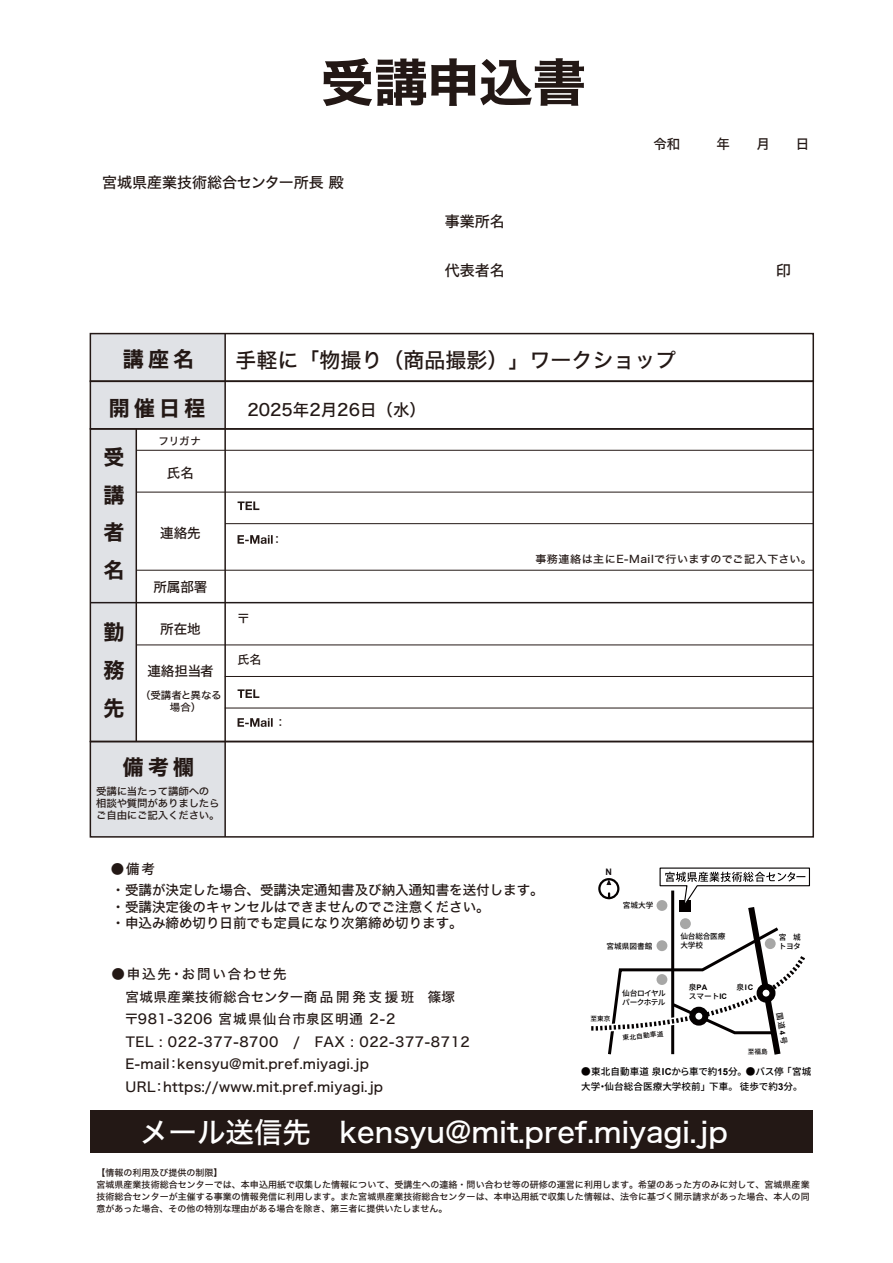
<style>
.page{position:relative;width:893px;height:1263px;background:#fff}
.page>*{position:absolute;margin:0;border:0;box-sizing:border-box;transform-origin:0 0}
.t1{font:51px "Hiragino Kaku W7 90 msp RKSJ H";letter-spacing:-.01em;color:#231815;scale:1.05 1}
.t2{font:28.5px "Hiragino Kaku W5 90 msp RKSJ H";color:#fff}
.t3{font:21px "Hiragino Kaku W5 90 msp RKSJ H";color:#231815}
.t4{font:21px/37.7px "Hiragino Kaku W7 90 msp RKSJ H";letter-spacing:.2em;color:#231815;text-align:justify}
.t5{font:16.5px "Hiragino Kaku W5 90 msp RKSJ H";color:#231815}
.t6{font:15px "Hiragino Kaku W5 90 msp RKSJ H";color:#231815}
.t7{font:13.5px/22.5px "Hiragino Kaku W5 90 msp RKSJ H";letter-spacing:.02em;color:#231815}
.t8{font:13.5px/16.2px "Hiragino Kaku W5 90 msp RKSJ H";color:#231815}
.t9{font:13.5px "Hiragino Kaku W5 90 msp RKSJ H";letter-spacing:.135em;color:#231815}
.t10{font:12px "Hiragino Kaku W5 90 msp RKSJ H";color:#231815}
.t11{font:10.5px "Hiragino Kaku W5 90 msp RKSJ H";letter-spacing:.05em;color:#231815;scale:1.05 1}
.t12{font:10.5px "Hiragino Kaku W5 90 msp RKSJ H";letter-spacing:.05em;color:#231815}
.t13{font:10.2px/12.1px "Hiragino Kaku W5 90 msp RKSJ H";letter-spacing:-.02em;color:#231815}
.t14{font:500 9.6px/14.9px "Noto Sans JP";letter-spacing:.005em;color:#040000}
.t15{font:9px/12px "Hiragino Kaku W5 90 msp RKSJ H";letter-spacing:.005em;color:#231815}
.t16{font:700 9px "Arial";color:#140f11}
.t17{font:500 7.65px/9.1px "Noto Sans JP";letter-spacing:-.025em;color:#040000}
.t18{font:500 7.65px/9.1px "Noto Sans JP";letter-spacing:-.075em;color:#040000}
.t19{font:700 7.65px "Arial";color:#040000}
.t20{font:500 6.6px "Noto Sans JP";color:#040000}
.s1{font-family:"Noto Sans JP";font-weight:500}
.s2{font-family:"Arial";font-weight:700}
</style>
<div class="page">
<svg style="left:591px;top:867px;width:219px;height:188px"></svg>
<div style="left:90px;top:741px;width:135px;height:96px;background:#e0e2e6"></div>
<div style="left:90px;top:1111px;width:723px;height:42px;background:#231815"></div>
<div style="left:90px;top:429px;width:46px;height:312px;background:#e0e2e6"></div>
<div style="left:90px;top:333px;width:135px;height:96px;background:#e0e2e6"></div>
<hr style="left:90px;top:602px;width:723px;height:1px;background:#221a1a">
<svg style="left:238px;top:501px;width:21px;height:9px"></svg>
<svg style="left:238px;top:535px;width:35px;height:9px"></svg>
<hr style="left:136px;top:429px;width:1px;height:312px;background:#231815">
<div style="left:90px;top:333px;width:724px;height:49px;border:2px solid #231815"></div>
<div style="left:90px;top:380px;width:724px;height:50px;border:2px solid #231815"></div>
<hr style="left:137px;top:450px;width:676px;height:1px;background:#231815">
<hr style="left:137px;top:492px;width:676px;height:1px;background:#231815">
<hr style="left:224px;top:429px;width:2px;height:312px;background:#231815">
<hr style="left:137px;top:570px;width:676px;height:1px;background:#231815">
<hr style="left:225px;top:523px;width:588px;height:1px;background:#231815">
<hr style="left:137px;top:644px;width:676px;height:1px;background:#231815">
<hr style="left:225px;top:708px;width:588px;height:1px;background:#231815">
<hr style="left:225px;top:676px;width:588px;height:1px;background:#231815">
<svg style="left:238px;top:689px;width:21px;height:9px"></svg>
<svg style="left:238px;top:718px;width:35px;height:9px"></svg>
<hr style="left:224px;top:333px;width:2px;height:96px;background:#231815">
<hr style="left:224px;top:741px;width:2px;height:96px;background:#231815">
<div style="left:90px;top:741px;width:724px;height:97px;border:2px solid #231815"></div>
<h1 class="t1" style="left:320px;top:56px;width:254px">受講申込書</h1>
<h3 class="t6" style="left:102px;top:174px;width:243px">宮城県産業技術総合センター所長 殿</h3>
<h3 class="t6" style="left:445px;top:214px;width:61px">事業所名</h3>
<h3 class="t6" style="left:445px;top:263px;width:61px">代表者名</h3>
<h3 class="t4" style="left:123px;top:341px;width:73px">講座名</h3>
<h3 class="t3" style="left:235px;top:349px;width:443px">手軽に「物撮り（商品撮影）」ワークショップ</h3>
<h3 class="t4" style="left:109px;top:390px;width:98px">開催日程</h3>
<h3 class="t4" style="left:103px;top:439px;width:22px">受</h3>
<p class="t12" style="left:159px;top:436px;width:44px">フリガナ</p>
<h3 class="t7" style="left:167px;top:463px;width:29px">氏名</h3>
<h3 class="t5" style="left:247px;top:401px;width:180px">2025年2月26日（水）</h3>
<h3 class="t6" style="left:776px;top:263px;width:16px">印</h3>
<h3 class="t4" style="left:103px;top:477px;width:22px">講者名</h3>
<h3 class="t7" style="left:160px;top:523px;width:42px">連絡先</h3>
<h3 class="t7" style="left:153px;top:576px;width:55px">所属部署</h3>
<h3 class="t4" style="left:103px;top:614px;width:22px">勤</h3>
<h3 class="t7" style="left:160px;top:618px;width:42px">所在地</h3>
<h3 class="t4" style="left:103px;top:652px;width:22px">務先</h3>
<h3 class="t7" style="left:147px;top:660px;width:68px">連絡担当者</h3>
<p class="t13" style="left:140px;top:689px;width:83px">（受講者と異なる</p>
<p class="t13" style="left:170px;top:701px;width:33px">場合）</p>
<h3 class="t4" style="left:123px;top:749px;width:73px">備考欄</h3>
<p class="t13" style="left:96px;top:785px;width:125px">受講に当たって講師への相談や質問がありましたらご自由にご記入ください。</p>
<h3 class="t7" style="left:111px;top:858px;width:46px">●備考</h3>
<h3 class="t10" style="left:271px;top:533px;width:13px">：</h3>
<h3 class="t10" style="left:238px;top:613px;width:13px">〒</h3>
<h3 class="t10" style="left:238px;top:654px;width:25px">氏名</h3>
<h3 class="t10" style="left:275px;top:716px;width:13px">：</h3>
<p class="t11" style="left:535px;top:554px;width:265px">事務連絡は主にE-Mailで行いますのでご記入下さい。</p>
<p class="t16" style="left:605px;top:865px;width:8px">N</p>
<h3 class="t8" style="left:112px;top:883px;width:433px">・受講が決定した場合、受講決定通知書及び納入通知書を送付します。・受講決定後のキャンセルはできませんのでご注意ください。<br>・申込み締め切り日前でも定員になり次第締め切ります。</h3>
<h3 class="t9" style="left:112px;top:967px;width:177px">●申込先・お問い合わせ先</h3>
<h3 class="t7" style="left:125px;top:986px;width:347px">宮城県産業技術総合センター商品開発支援班　篠塚〒981-3206 宮城県仙台市泉区明通 2-2<br>TEL : 022-377-8700　/　FAX : 022-377-8712<br>E-mail：kensyu@mit.pref.miyagi.jp<br>URL：https://www.mit.pref.miyagi.jp</h3>
<p class="t17" style="left:623px;top:901px;width:32px">宮城大学</p>
<p class="t17" style="left:606px;top:942px;width:47px">宮城県図書館</p>
<p class="t17" style="left:680px;top:932px;width:46px">仙台総合医療大学校</p>
<p class="t17" style="left:779px;top:933px;width:24px">宮　城トヨタ</p>
<p class="t20" style="left:591px;top:1015px;width:21px">至東京</p>
<p class="t18" style="left:622px;top:989px;width:45px">仙台ロイヤルパークホテル</p>
<p class="t20" style="left:622px;top:1034px;width:43px;rotate:-6deg">東北自動車道</p>
<p class="t19" style="left:689px;top:981px;width:20px"><span class="s1">泉</span>PA</p>
<p class="t17" style="left:689px;top:992px;width:40px">スマート<span class="s2">IC</span></p>
<p class="t19" style="left:736px;top:982px;width:18px"><span class="s1">泉</span>IC</p>
<p class="t20" style="left:748px;top:1048px;width:21px">至福島</p>
<p class="t17" style="left:783px;top:1012px;width:33px;rotate:80deg">国道<span class="s2">4</span>号</p>
<p class="t14" style="left:581px;top:1064px;width:232px">●東北自動車道泉<span class="s2">IC</span>から車で約<span class="s2">15</span>分。●バス停「宮城大学・仙台総合医療大学校前」下車。徒歩で約<span class="s2">3</span>分。</p>
<h2 class="t2" style="left:140px;top:1118px;width:589px">メール送信先　kensyu@mit.pref.miyagi.jp</h2>
<p class="t15" style="left:96px;top:1166px;width:715px">【情報の利用及び提供の制限】<br>宮城県産業技術総合センターでは、本申込用紙で収集した情報について、受講生への連絡・問い合わせ等の研修の運営に利用します。希望のあった方のみに対して、宮城県産業技術総合センターが主催する事業の情報発信に利用します。また宮城県産業技術総合センターは、本申込用紙で収集した情報は、法令に基づく開示請求があった場合、本人の同意があった場合、その他の特別な理由がある場合を除き、第三者に提供いたしません。</p>
</div>
